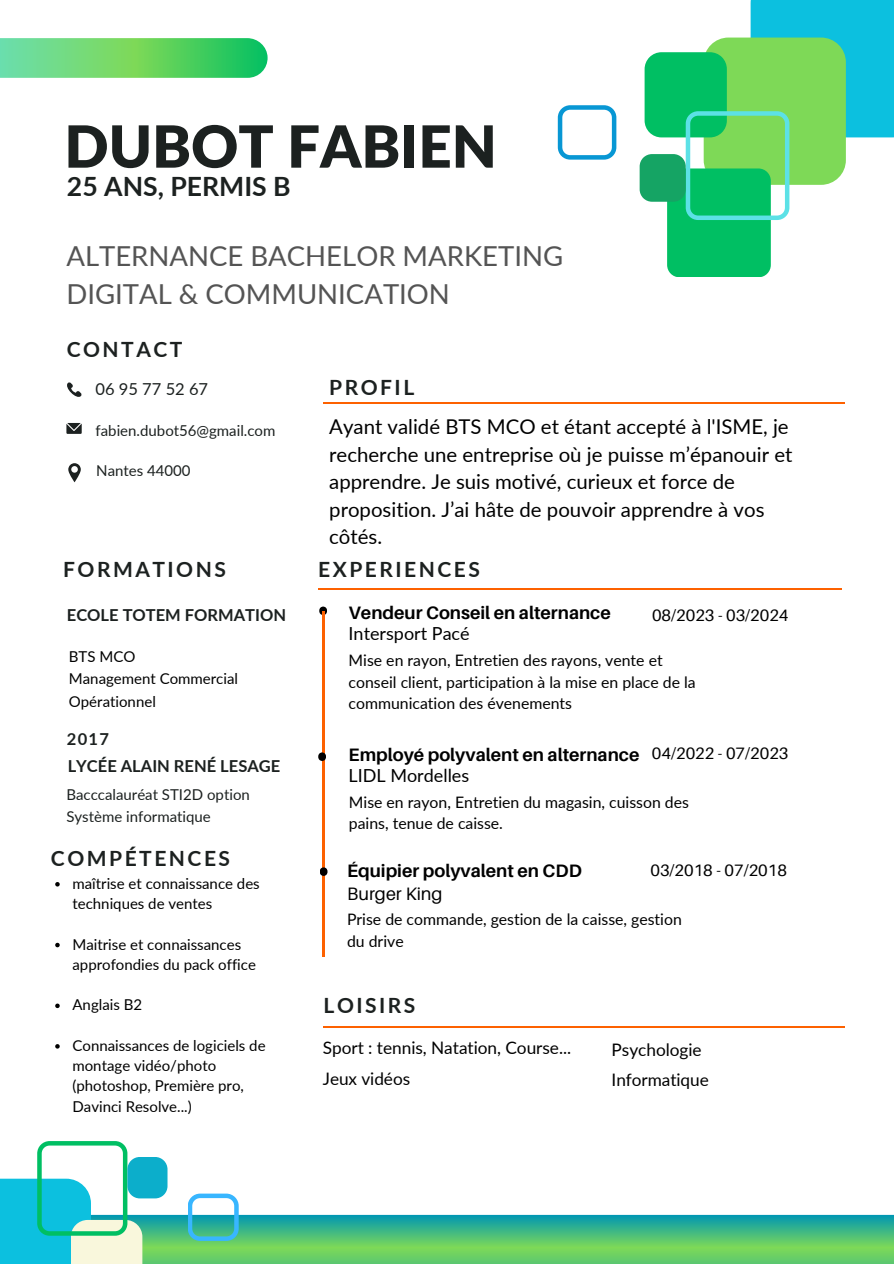
<style>
.page{position:relative;width:894px;height:1264px;background:#fff}
.page>*{position:absolute;margin:0;border:0;box-sizing:border-box;transform-origin:0 0}
.t1{font:900 58.05px "Lato";color:#1c2120}
.t2{font:27.45px/38.2px "Lato";color:#545454}
.t3{font:700 26.55px "Lato";color:#1c2120}
.t4{font:700 21px "Lato";letter-spacing:.12em;color:#1c2120}
.t5{font:20.4px/27.5px "Lato";color:#000}
.t6{font:700 18px "Aileron";color:#000}
.t7{font:18px "Lato";color:#000}
.t8{font:18px "Aileron";color:#000}
.t9{font:17.25px "Lato";color:#000}
.t10{font:16.5px "Aileron";color:#000}
.t11{font:700 16.5px "Lato";color:#1c2120}
.t12{font:16.5px "Lato";color:#1c2120}
.t13{font:15.75px/21.3px "Lato";color:#000}
.t14{font:15px/20.2px "Lato";color:#000}
.t15{font:15px/22.5px "Lato";color:#1c2120}
</style>
<div class="page">
<hr style="left:318px;top:588px;width:523px;height:2px;background:#fd6100">
<hr style="left:323px;top:1026px;width:521px;height:1px;background:#fd6100">
<hr style="left:323px;top:402px;width:521px;height:1px;background:#fd6100">
<svg style="left:319px;top:606px;width:8px;height:9px"></svg>
<hr style="left:323px;top:611px;width:1px;height:345px;background:#fd6100">
<svg style="left:318px;top:752px;width:8px;height:9px"></svg>
<svg style="left:67px;top:382px;width:14px;height:15px"></svg>
<svg style="left:66px;top:423px;width:16px;height:11px"></svg>
<svg style="left:68px;top:463px;width:13px;height:19px"></svg>
<div style="left:667px;top:168px;width:103px;height:109px;background:#00bf63;border-radius:12px"></div>
<svg style="left:557px;top:106px;width:59px;height:54px"></svg>
<svg style="left:639px;top:0;width:254px;height:220px"></svg>
<svg style="left:0;top:38px;width:267px;height:40px;background:#5fd573"></svg>
<svg style="left:0;top:1141px;width:893px;height:122px"></svg>
<div style="left:127px;top:1156px;width:40px;height:42px;background:#0caecb;border-radius:12px"></div>
<svg style="left:55px;top:882px;width:5px;height:4px"></svg>
<svg style="left:55px;top:942px;width:5px;height:5px"></svg>
<svg style="left:55px;top:1003px;width:5px;height:5px"></svg>
<svg style="left:55px;top:1044px;width:5px;height:4px"></svg>
<svg style="left:320px;top:867px;width:7px;height:8px"></svg>
<h1 class="t1" style="left:64px;top:110px;width:434px">DUBOT FABIEN</h1>
<h4 class="t3" style="left:67px;top:169px;width:225px">25 ANS, PERMIS B</h4>
<h2 class="t2" style="left:66px;top:236px;width:498px">ALTERNANCE BACHELOR MARKETING<br>DIGITAL &amp; COMMUNICATION</h2>
<p class="t4" style="left:67px;top:336px;width:117px">CONTACT</p>
<p class="t12" style="left:96px;top:379px;width:114px">06 95 77 52 67</p>
<p class="t15" style="left:96px;top:418px;width:181px">fabien.dubot56@gmail.com</p>
<p class="t15" style="left:96px;top:459px;width:96px">Nantes 44000</p>
<p class="t4" style="left:63px;top:556px;width:164px">FORMATIONS</p>
<h4 class="t11" style="left:67px;top:605px;width:221px">ECOLE TOTEM FORMATION</h4>
<p class="t14" style="left:69px;top:646px;width:68px">BTS MCO</p>
<p class="t14" style="left:69px;top:667px;width:171px;line-height:22.5px">Management Commercial<br>Opérationnel</p>
<p class="t11" style="left:67px;top:728px;width:44px">2017</p>
<p class="t11" style="left:68px;top:756px;width:214px">LYCÉE ALAIN RENÉ LESAGE</p>
<p class="t15" style="left:66px;top:782px;width:185px">Bacccalauréat STI2D option<br>Système informatique</p>
<p class="t4" style="left:51px;top:845px;width:181px">COMPÉTENCES</p>
<p class="t14" style="left:72px;top:872px;width:189px">maîtrise et connaissance des techniques de ventes</p>
<p class="t14" style="left:72px;top:933px;width:185px">Maitrise et connaissances approfondies du pack office</p>
<p class="t14" style="left:72px;top:994px;width:71px">Anglais B2</p>
<p class="t14" style="left:72px;top:1034px;width:194px">Connaissances de logiciels de montage vidéo/photo (photoshop, Première pro,<br>Davinci Resolve...)</p>
<h4 class="t4" style="left:329px;top:374px;width:86px">PROFIL</h4>
<p class="t5" style="left:329px;top:412px;width:464px">Ayant validé BTS MCO et étant accepté à l'ISME, je recherche une entreprise où je puisse m’épanouir et apprendre. Je suis motivé, curieux et force de proposition. J’ai hâte de pouvoir apprendre à vos côtés.</p>
<p class="t4" style="left:318px;top:556px;width:163px">EXPERIENCES</p>
<p class="t6" style="left:348px;top:601px;width:264px">Vendeur Conseil en alternance</p>
<p class="t10" style="left:652px;top:604px;width:138px">08/2023 - 03/2024</p>
<h5 class="t7" style="left:348px;top:622px;width:123px">Intersport Pacé</h5>
<p class="t13" style="left:348px;top:649px;width:348px">Mise en rayon, Entretien des rayons, vente et conseil client, participation à la mise en place de la communication des évenements</p>
<h4 class="t6" style="left:348px;top:743px;width:292px">Employé polyvalent en alternance</h4>
<h4 class="t10" style="left:651px;top:743px;width:138px">04/2022 - 07/2023</h4>
<p class="t7" style="left:348px;top:764px;width:122px">LIDL Mordelles</p>
<p class="t13" style="left:349px;top:791px;width:341px">Mise en rayon, Entretien du magasin, cuisson des pains, tenue de caisse.</p>
<p class="t6" style="left:347px;top:860px;width:236px">Équipier polyvalent en CDD</p>
<p class="t10" style="left:650px;top:860px;width:138px">03/2018 - 07/2018</p>
<p class="t8" style="left:347px;top:882px;width:97px">Burger King</p>
<p class="t13" style="left:347px;top:908px;width:336px">Prise de commande, gestion de la caisse, gestion du drive</p>
<p class="t4" style="left:323px;top:991px;width:93px">LOISIRS</p>
<p class="t9" style="left:323px;top:1037px;width:250px">Sport : tennis, Natation, Course...</p>
<p class="t9" style="left:323px;top:1067px;width:89px">Jeux vidéos</p>
<h3 class="t9" style="left:611px;top:1038px;width:92px">Psychologie</h3>
<h4 class="t9" style="left:611px;top:1068px;width:99px">Informatique</h4>
</div>
